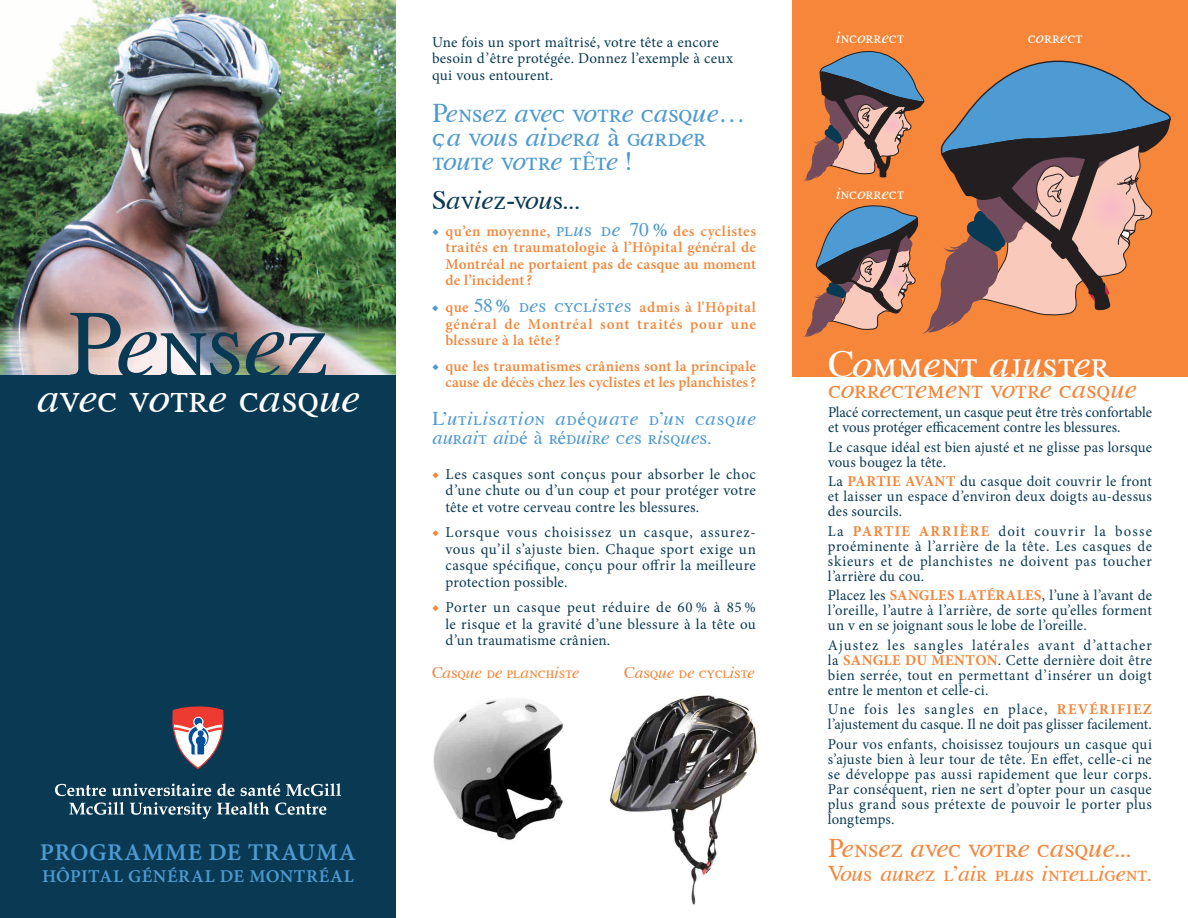
<style>
.page{position:relative;width:1188px;height:918px;background:#fff}
.page>*{position:absolute;margin:0;border:0;box-sizing:border-box;transform-origin:0 0}
.t1{font:96px "Willing Race";letter-spacing:-.01em;color:#0a3a53}
.t2{font:42px "Willing Race";letter-spacing:-.005em;color:#fff}
.t3{font:39px "Willing Race";color:#fff}
.t4{font:27px/24px "Willing Race";color:#4e9ad2}
.t5{font:27px "Willing Race";color:#f5863a}
.t6{font:27px "Willing Race";color:#0a3a53}
.t7{font:24px "Minion Pro Semibold Capt";letter-spacing:.035em;color:#4e9ad2}
.t8{font:22.5px "Willing Race";color:#f5863a}
.t9{font:19.5px/19.5px "Willing Race";letter-spacing:.03em;color:#4e9ad2}
.t10{font:18px "Minion Pro Semibold Capt";letter-spacing:.03em;color:#4e9ad2}
.t11{font:16.5px "Willing Race";color:#f5863a}
.t12{font:16.5px "Willing Race";letter-spacing:.01em;color:#fff}
.t13{font:15px/15px "Minion Pro";letter-spacing:.015em;color:#0a3a53;text-align:justify}
.t14{font:600 15px/16.5px "Minion Pro";letter-spacing:.015em;color:#f5863a;text-align:justify}
.t15{font:15px/15px "Minion Pro";letter-spacing:-.005em;color:#0a3a53}
.s1{font-family:"Myriad Pro";font-stretch:condensed}
.s2{font-size:21px}
.s3{color:#4e9ad2}
.s4{font-family:"Willing Race";font-weight:400;font-size:19.5px;color:#4e9ad2}
.s5{font-size:19.5px;color:#4e9ad2}
.s6{font-family:"Minion Pro";font-weight:500}
.s7{font-weight:600;color:#f5863a}
.s8{font-weight:700;color:#f5863a}
</style>
<div class="page">
<div style="left:792px;top:0;width:396px;height:376px;background:#f5863a"></div>
<img style="left:433px;top:699px;width:131px;height:141px">
<img style="left:609px;top:695px;width:150px;height:210px">
<img style="left:0;top:0;width:396px;height:376px">
<div style="left:0;top:376px;width:396px;height:542px;background:#0a3a53"></div>
<svg style="left:172px;top:706px;width:52px;height:63px"></svg>
<svg style="left:55px;top:784px;width:51px;height:12px"></svg>
<svg style="left:112px;top:784px;width:99px;height:12px"></svg>
<svg style="left:217px;top:783px;width:18px;height:13px"></svg>
<svg style="left:241px;top:783px;width:39px;height:13px"></svg>
<svg style="left:286px;top:783px;width:55px;height:13px"></svg>
<svg style="left:69px;top:802px;width:55px;height:13px"></svg>
<svg style="left:130px;top:802px;width:139px;height:17px"></svg>
<svg style="left:275px;top:803px;width:51px;height:12px"></svg>
<svg style="left:803px;top:51px;width:368px;height:286px"></svg>
<h1 class="t1" style="left:67px;top:285px;width:263px">Pensez</h1>
<h2 class="t2" style="left:36px;top:372px;width:325px">avec votre casque</h2>
<h3 class="t7" style="left:40px;top:837px;width:318px">PROGRAMME DE TRAUMA</h3>
<p class="t10" style="left:42px;top:865px;width:313px">HÔPITAL GÉNÉRAL DE MONTRÉAL</p>
<p class="t13" style="left:432px;top:34px;width:303px;line-height:16.5px;text-align:left">Une fois un sport maîtrisé, votre tête a encore besoin d’être protégée. Donnez l’exemple à ceux qui vous entourent.</p>
<h3 class="t4" style="left:432px;top:100px;width:315px">Pensez avec votre casque<span class="s1">… </span>c, a vous aidera à garder toute votre t<span class="s2">Ê</span>te !</h3>
<h3 class="t6" style="left:432px;top:183px;width:150px">Saviez-vous...</h3>
<p class="t14" style="left:445px;top:223px;width:312px;text-indent:-13px"><span class="s3">◆</span> qu’en moyenne, <span class="s4">plus de 70</span> <span class="s5">%</span> des cyclistes traités en traumatologie à l’Hôpital général de Montréal ne portaient pas de casque au moment de l’incident?</p>
<p class="t14" style="left:446px;top:299px;width:312px;text-indent:-14px"><span class="s3">◆</span> que <span class="s4">58</span> <span class="s5">%</span> <span class="s4">des cyclistes</span> admis à l'Hôpital général de Montréal sont traités pour une blessure à la tête ?</p>
<p class="t14" style="left:432px;top:358px;width:326px;text-align:right"><span class="s3">◆</span> que les traumatismes crâniens sont la principale cause de décès chez les cyclistes et les planchistes?</p>
<h3 class="t9" style="left:432px;top:408px;width:325px">L’utilisation ad<span class="s6">é</span>quate d’un casque aurait aid<span class="s6">é</span> à r<span class="s6">é</span>duire ces risques.</h3>
<p class="t13" style="left:446px;top:466px;width:312px;line-height:16.5px;text-indent:-14px"><span class="s7">◆</span> Les casques sont conçus pour absorber le choc d’une chute ou d’un coup et pour protéger votre tête et votre cerveau contre les blessures.</p>
<p class="t13" style="left:446px;top:524px;width:312px;line-height:16.5px;text-indent:-14px"><span class="s7">◆</span> Lorsque vous choisissez un casque, assurez&shy;vous qu’il s’ajuste bien. Chaque sport exige un casque spécifique, conçu pour offrir la meilleure protection possible.</p>
<p class="t13" style="left:445px;top:599px;width:312px;line-height:16.5px;text-indent:-13px"><span class="s7">◆</span> Porter un casque peut réduire de 60 % à 85 % le risque et la gravité d’une blessure à la tête ou d’un traumatisme crânien.</p>
<p class="t11" style="left:432px;top:663px;width:149px">Casque de planchiste</p>
<p class="t11" style="left:624px;top:663px;width:132px">Casque de cycliste</p>
<p class="t12" style="left:836px;top:27px;width:70px">incorrect</p>
<p class="t12" style="left:1028px;top:27px;width:57px">correct</p>
<p class="t12" style="left:836px;top:183px;width:70px">incorrect</p>
<h3 class="t3" style="left:828px;top:340px;width:282px">Comment ajuster</h3>
<h3 class="t5" style="left:828px;top:372px;width:310px">correctement votre casque</h3>
<p class="t15" style="left:828px;top:405px;width:325px">Placé correctement, un casque peut être très confortable et vous protéger efficacement contre les blessures.</p>
<p class="t13" style="left:828px;top:440px;width:326px">Le casque idéal est bien ajusté et ne glisse pas lorsque vous bougez la tête.</p>
<p class="t13" style="left:828px;top:474px;width:325px">La <span class="s8">PARTIE AVANT</span> du casque doit couvrir le front et laisser un espace d’environ deux doigts au-dessus des sourcils.</p>
<p class="t13" style="left:828px;top:524px;width:326px">La <span class="s8">PARTIE ARRIÈRE</span> doit couvrir la bosse proéminente à l’arrière de la tête. Les casques de skieurs et de planchistes ne doivent pas toucher l’arrière du cou.</p>
<p class="t13" style="left:828px;top:588px;width:326px">Placez les <span class="s8">SANGLES LATÉRALES</span>, l’une à l’avant de l’oreille, l’autre à l’arrière, de sorte qu’elles forment un v en se joignant sous le lobe de l’oreille.</p>
<p class="t13" style="left:828px;top:638px;width:326px">Ajustez les sangles latérales avant d’attacher la <span class="s8">SANGLE DU MENTON</span>. Cette dernière doit être bien serrée, tout en permettant d’insérer un doigt entre le menton et celle-ci.</p>
<p class="t13" style="left:828px;top:702px;width:326px">Une fois les sangles en place, <span class="s8">REVÉRIFIEZ </span>l’ajustement du casque. Il ne doit pas glisser facilement.</p>
<p class="t13" style="left:828px;top:737px;width:326px">Pour vos enfants, choisissez toujours un casque qui s’ajuste bien à leur tour de tête. En effet, celle-ci ne se développe pas aussi rapidement que leur corps.<br>Par conséquent, rien ne sert d’opter pour un casque plus grand sous prétexte de pouvoir le porter plus longtemps.</p>
<h3 class="t5" style="left:828px;top:831px;width:305px">Pensez avec votre casque...</h3>
<h3 class="t8" style="left:828px;top:859px;width:326px">Vous aurez l’air plus intelligent.</h3>
</div>
